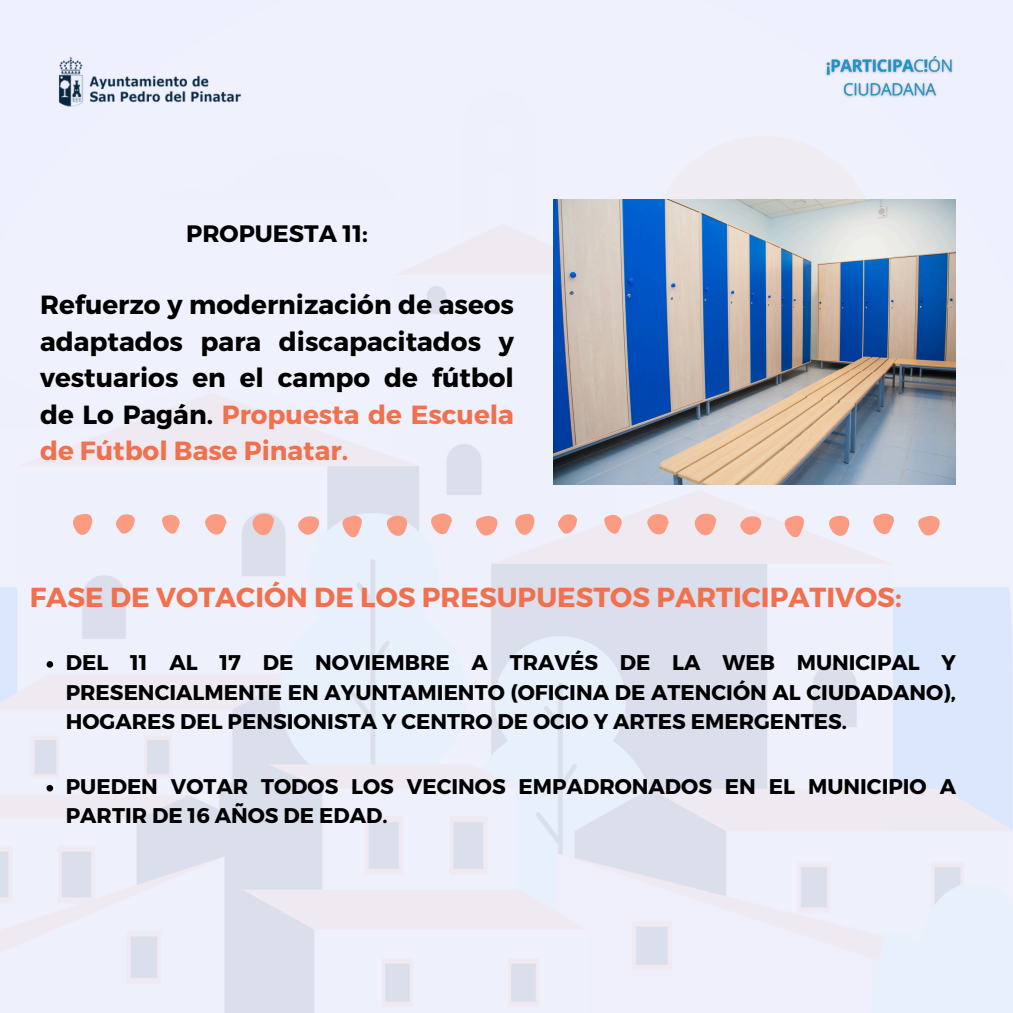
<style>
.page{position:relative;width:1013px;height:1013px;background:#fff}
.page>*{position:absolute;margin:0;border:0;box-sizing:border-box;transform-origin:0 0}
.t1{font:700 27.5px "Montserrat";color:#f1714e}
.t2{font:700 26.25px/36.5px "Montserrat";color:#000;text-align:justify}
.t3{font:700 23.75px "Montserrat";color:#000}
.t4{font:700 21.25px/29px "Montserrat";color:#000;text-align:justify}
.s1{color:#f1714e}
</style>
<div class="page">
<img style="left:0;top:0;width:1012px;height:1012px">
<img style="left:57px;top:56px;width:185px;height:51px">
<img style="left:823px;top:56px;width:132px;height:43px">
<svg style="left:72px;top:512px;width:426px;height:26px"></svg>
<svg style="left:514px;top:512px;width:426px;height:26px"></svg>
<img style="left:553px;top:200px;width:402px;height:285px">
<svg style="left:47px;top:661px;width:6px;height:6px"></svg>
<svg style="left:47px;top:785px;width:6px;height:6px"></svg>
<h3 class="t3" style="left:186px;top:218px;width:183px">PROPUESTA 11:</h3>
<h2 class="t2" style="left:40px;top:285px;width:475px">Refuerzo y modernización de aseos adaptados para discapacitados y vestuarios en el campo de fútbol de Lo Pagán. <span class="s1">Propuesta de Escuela de Fútbol Base Pinatar.</span></h2>
<p class="t1" style="left:30px;top:579px;width:873px">FASE DE VOTACIÓN DE LOS PRESUPUESTOS PARTICIPATIVOS:</p>
<p class="t4" style="left:66px;top:647px;width:891px">DEL 11 AL 17 DE NOVIEMBRE A TRAVÉS DE LA WEB MUNICIPAL Y PRESENCIALMENTE EN AYUNTAMIENTO (OFICINA DE ATENCIÓN AL CIUDADANO), HOGARES DEL PENSIONISTA Y CENTRO DE OCIO Y ARTES EMERGENTES.</p>
<p class="t4" style="left:66px;top:771px;width:891px">PUEDEN VOTAR TODOS LOS VECINOS EMPADRONADOS EN EL MUNICIPIO A<br>PARTIR DE 16 AÑOS DE EDAD.</p>
</div>
